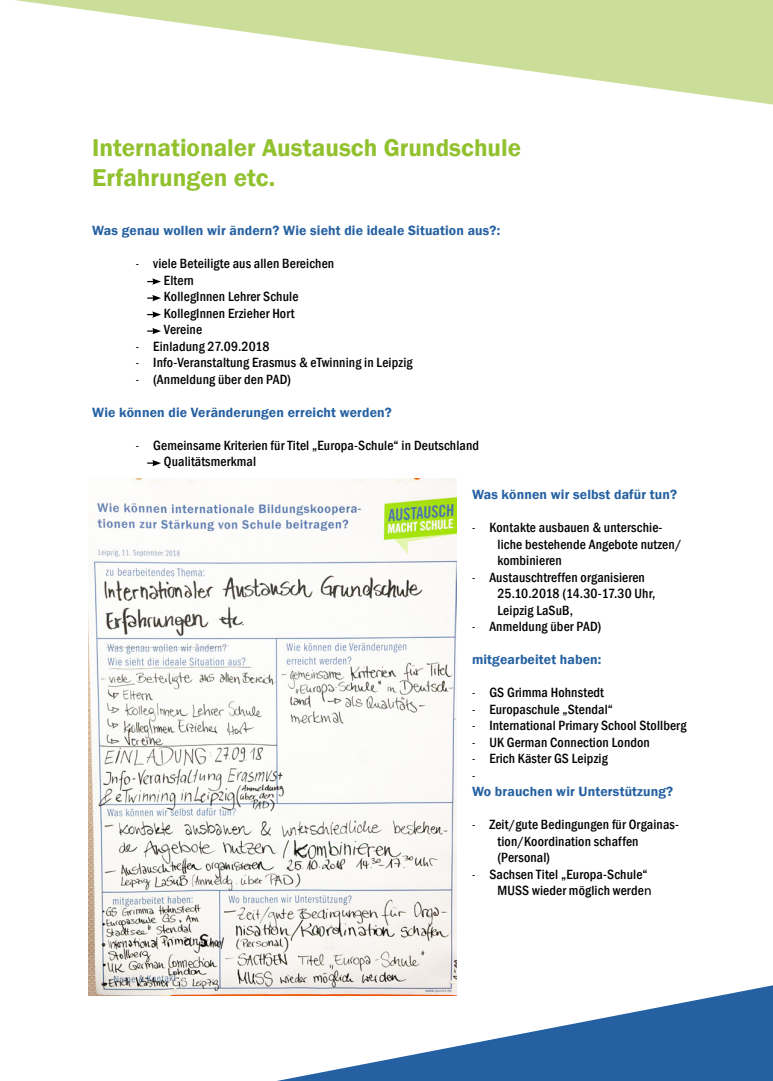
<style>
.page{position:relative;width:773px;height:1081px;background:#fff}
.page>*{position:absolute;margin:0;border:0;box-sizing:border-box;transform-origin:0 0}
.t1{font:600 25px/30px "Franklin Gothic";color:#92c12e}
.t2{font:500 condensed 13.75px/16.5px "Franklin Gothic";letter-spacing:.01em;color:#000}
.t3{font:600 13.75px "Franklin Gothic";letter-spacing:.01em;color:#2561a2}
.t4{font:13.75px "Franklin Gothic LT Book Cmpr";color:#000}
.s1{font-family:"Franklin Gothic LT Book Cmpr";font-weight:400;font-stretch:normal}
.s2{font-family:"Myriad Pro";font-weight:400;font-stretch:normal}
</style>
<div class="page">
<svg style="left:15px;top:0;width:757px;height:105px"></svg>
<svg style="left:276px;top:985px;width:496px;height:96px;fill:#2561a2"></svg>
<svg style="left:147px;top:278px;width:14px;height:7px"></svg>
<svg style="left:147px;top:295px;width:14px;height:6px"></svg>
<svg style="left:147px;top:311px;width:14px;height:7px"></svg>
<svg style="left:147px;top:328px;width:14px;height:6px"></svg>
<svg style="left:147px;top:460px;width:14px;height:6px"></svg>
<img style="left:88px;top:478px;width:368px;height:517px">
<h1 class="t1" style="left:92px;top:133px;width:430px">Internationaler Austausch Grundschule<br>Erfahrungen etc.</h1>
<p class="t3" style="left:92px;top:222px;width:409px">Was genau wollen wir ändern? Wie sieht die ideale Situation aus?:</p>
<p class="t2" style="left:164px;top:255px;width:172px;text-indent:-28px"><span class="s1">-</span> viele Beteiligte aus allen Bereichen<br>Eltern<br>KollegInnen Lehrer Schule<br>KollegInnen Erzieher Hort<br>Vereine</p>
<p class="t2" style="left:136px;top:338px;width:135px"><span class="s1">-</span> Einladung 27.09.2018</p>
<p class="t2" style="left:136px;top:354px;width:278px"><span class="s1">-</span> Info-Veranstaltung Erasmus &amp; eTwinning in Leipzig</p>
<p class="t2" style="left:136px;top:371px;width:157px"><span class="s1">-</span> (Anmeldung über den PAD)</p>
<p class="t3" style="left:92px;top:404px;width:301px">Wie können die Veränderungen erreicht werden?</p>
<p class="t2" style="left:164px;top:437px;width:316px;text-indent:-28px"><span class="s1">-</span> Gemeinsame Kriterien für Titel „Europa-Schule“ in Deutschland<br>Qualitätsmerkmal</p>
<p class="t3" style="left:472px;top:486px;width:206px">Was können wir selbst dafür tun?</p>
<p class="t2" style="left:497px;top:519px;width:185px;text-indent:-25px"><span class="s1">-</span> Kontakte ausbauen &amp; unterschie&shy;liche bestehende Angebote nutzen/ kombinieren</p>
<p class="t2" style="left:497px;top:569px;width:159px;text-indent:-25px"><span class="s1">-</span> Austauschtreffen organisieren<br>25.10.2018 (14.30-17.30 Uhr,<br>Leipzig LaSuB,</p>
<p class="t2" style="left:472px;top:618px;width:131px"><span class="s1">-</span> Anmeldung über PAD)</p>
<p class="t3" style="left:472px;top:651px;width:131px">mitgearbeitet haben:</p>
<p class="t2" style="left:472px;top:684px;width:133px"><span class="s1">-</span> GS Grimma Hohnstedt</p>
<p class="t2" style="left:472px;top:701px;width:142px"><span class="s1">-</span> Europaschule „Stendal“</p>
<p class="t2" style="left:472px;top:717px;width:216px"><span class="s1">-</span> International Primary School Stollberg</p>
<p class="t2" style="left:472px;top:734px;width:179px"><span class="s1">-</span> UK German Connection London</p>
<p class="t2" style="left:472px;top:750px;width:137px"><span class="s1">-</span> Erich Käster GS Leipzig</p>
<p class="t4" style="left:472px;top:768px;width:5px">-</p>
<p class="t3" style="left:472px;top:783px;width:203px">Wo brauchen wir Unterstützung?</p>
<p class="t2" style="left:497px;top:816px;width:183px;text-indent:-25px"><span class="s1">-</span> Zeit/gute Bedingungen für Orgainas&shy;tion/Koordination schaffen (Personal)</p>
<p class="t2" style="left:472px;top:866px;width:181px;text-align:right"><span class="s1">-</span> Sachsen Titel „Europa-Schule“<br>MUSS wieder möglich werde<span class="s2">n</span></p>
</div>
